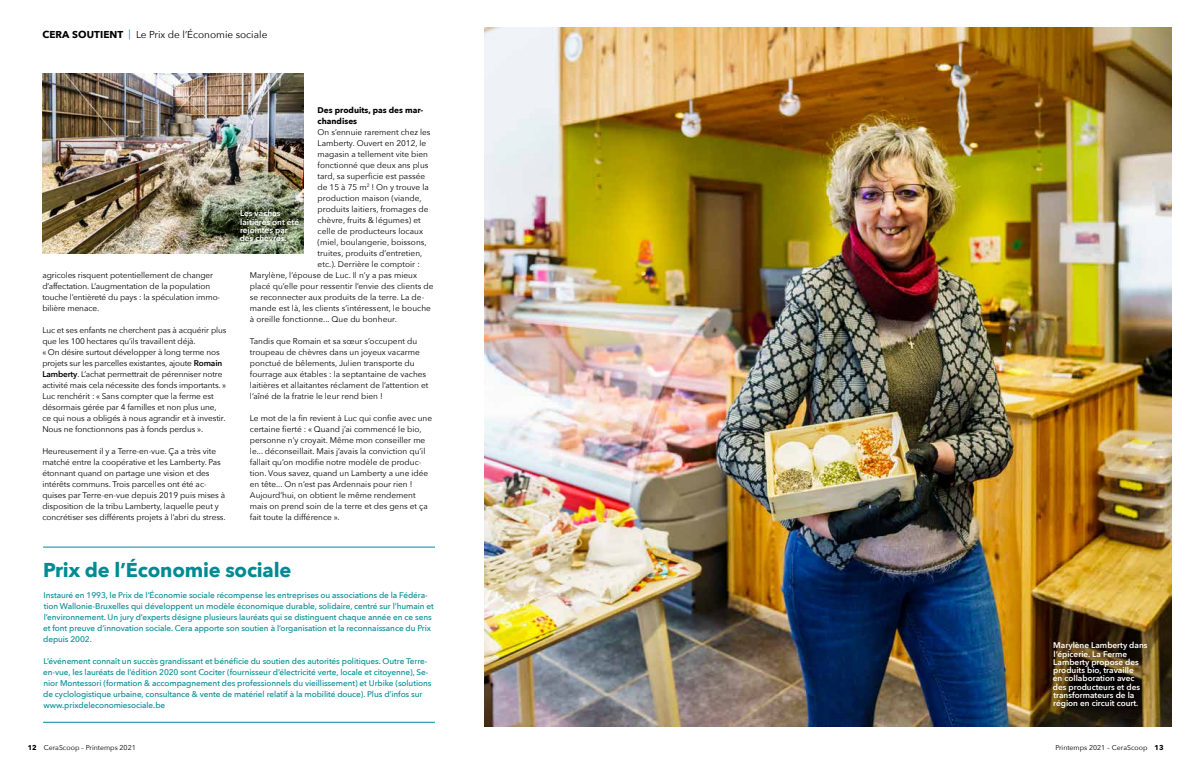
<style>
.page{position:relative;width:1191px;height:766px;background:#fff}
.page>*{position:absolute;margin:0;border:0;box-sizing:border-box;transform-origin:0 0}
.t1{font:700 20px "Avenir Next";letter-spacing:-.01em;color:#008b93}
.t2{font:10px "Avenir Next";color:#000}
.t3{font:8.2px/11px "Avenir Next";color:#000}
.t4{font:500 8.2px/11px "Avenir Next";letter-spacing:-.01em;color:#008b93}
.t5{font:600 8.2px/8.2px "Avenir Next";color:#fff}
.t6{font:700 8.2px/11px "Avenir Next";color:#000}
.t7{font:7px "Avenir Next";color:#000}
.s1{font-weight:700}
.s2{color:#008b93}
.s3{font-weight:600}
</style>
<div class="page">
<img style="left:42px;top:74px;width:261px;height:180px">
<img style="left:485px;top:28px;width:686px;height:698px">
<hr style="left:43px;top:546px;width:392px;height:1px;background:#008b93">
<hr style="left:43px;top:721px;width:392px;height:1px;background:#008b93">
<p class="t2" style="left:42px;top:26px;width:226px"><span class="s1">CERA SOUTIENT</span> <span class="s2">|</span> Le Prix de l’Économie sociale</p>
<p class="t3" style="left:42px;top:269px;width:179px">agricoles risquent potentiellement de changer d’affectation. L’augmentation de la population touche l’entièreté du pays : la spéculation immo&shy;bilière menace.</p>
<p class="t3" style="left:42px;top:324px;width:186px">Luc et ses enfants ne cherchent pas à acquérir plus que les 100 hectares qu’ils travaillent déjà.<br>« On désire surtout développer à long terme nos projets sur les parcelles existantes, ajoute <span class="s3">Romain Lamberty</span>. L’achat permettrait de pérenniser notre activité mais cela nécessite des fonds importants. » Luc renchérit : « Sans compter que la ferme est désormais gérée par 4 familles et non plus une, ce qui nous a obligés à nous agrandir et à investir.<br>Nous ne fonctionnons pas à fonds perdus ».</p>
<p class="t3" style="left:42px;top:445px;width:185px">Heureusement il y a Terre-en-vue. Ça a très vite matché entre la coopérative et les Lamberty. Pas étonnant quand on partage une vision et des intérêts communs. Trois parcelles ont été ac&shy;quises par Terre-en-vue depuis 2019 puis mises à disposition de la tribu Lamberty, laquelle peut y concrétiser ses différents projets à l’abri du stress.</p>
<p class="t6" style="left:317px;top:104px;width:107px">Des produits, pas des mar&shy;chandises</p>
<p class="t3" style="left:317px;top:126px;width:114px">On s’ennuie rarement chez les</p>
<p class="t3" style="left:317px;top:137px;width:110px">Lamberty. Ouvert en 2012, le</p>
<p class="t3" style="left:317px;top:148px;width:112px">magasin a tellement vite bien</p>
<p class="t3" style="left:317px;top:159px;width:112px">fonctionné que deux ans plus</p>
<p class="t3" style="left:317px;top:170px;width:109px">tard, sa superficie est passée</p>
<p class="t3" style="left:317px;top:181px;width:113px">de 15 à 75 m<sup>2</sup> ! On y trouve la</p>
<p class="t3" style="left:317px;top:192px;width:106px">production maison (viande,</p>
<p class="t3" style="left:317px;top:203px;width:112px">produits laitiers, fromages de</p>
<p class="t3" style="left:317px;top:214px;width:105px">chèvre, fruits &amp; légumes) et</p>
<p class="t3" style="left:317px;top:225px;width:107px">celle de producteurs locaux</p>
<p class="t3" style="left:317px;top:236px;width:111px">(miel, boulangerie, boissons,</p>
<p class="t3" style="left:317px;top:247px;width:106px">truites, produits d’entretien,</p>
<p class="t3" style="left:317px;top:258px;width:104px">etc.). Derrière le comptoir :</p>
<p class="t3" style="left:250px;top:269px;width:169px">Marylène, l’épouse de Luc. Il n’y a pas mieux</p>
<p class="t3" style="left:250px;top:280px;width:185px">placé qu’elle pour ressentir l’envie des clients de</p>
<p class="t3" style="left:250px;top:291px;width:176px">se reconnecter aux produits de la terre. La de-</p>
<p class="t3" style="left:250px;top:302px;width:182px">mande est là, les clients s’intéressent, le bouche</p>
<p class="t3" style="left:250px;top:313px;width:149px">à oreille fonctionne... Que du bonheur.</p>
<p class="t3" style="left:250px;top:335px;width:180px">Tandis que Romain et sa sœur s’occupent du troupeau de chèvres dans un joyeux vacarme ponctué de bêlements, Julien transporte du fourrage aux étables : la septantaine de vaches laitières et allaitantes réclament de l’attention et l’aîné de la fratrie le leur rend bien !</p>
<p class="t3" style="left:250px;top:412px;width:184px">Le mot de la fin revient à Luc qui confie avec une certaine fierté : « Quand j’ai commencé le bio, personne n’y croyait. Même mon conseiller me le... déconseillait. Mais j’avais la conviction qu’il fallait qu’on modifie notre modèle de produc&shy;tion. Vous savez, quand un Lamberty a une idée en tête... On n’est pas Ardennais pour rien !<br>Aujourd’hui, on obtient le même rendement mais on prend soin de la terre et des gens et ça fait toute la différence ».</p>
<p class="t5" style="left:240px;top:209px;width:61px">Les vaches laitières ont été rejointes par des chèvres.</p>
<h1 class="t1" style="left:43px;top:552px;width:250px">Prix de l’Économie sociale</h1>
<p class="t4" style="left:43px;top:588px;width:392px">Instauré en 1993, le Prix de l’Économie sociale récompense les entreprises ou associations de la Fédéra&shy;tion Wallonie-Bruxelles qui développent un modèle économique durable, solidaire, centré sur l’humain et l’environnement. Un jury d’experts désigne plusieurs lauréats qui se distinguent chaque année en ce sens et font preuve d’innovation sociale. Cera apporte son soutien à l’organisation et la reconnaissance du Prix depuis 2002.</p>
<p class="t4" style="left:43px;top:654px;width:390px">L’événement connaît un succès grandissant et bénéficie du soutien des autorités politiques. Outre Terre&shy;en-vue, les lauréats de l’édition 2020 sont Cociter (fournisseur d’électricité verte, locale et citoyenne), Se&shy;nior Montessori (formation &amp; accompagnement des professionnels du vieillissement) et Urbike (solutions de cyclologistique urbaine, consultance &amp; vente de matériel relatif à la mobilité douce). Plus d’infos sur www.prixdeleconomiesociale.be</p>
<p class="t5" style="left:1053px;top:641px;width:96px">Marylène Lamberty dans l’épicerie. La Ferme<br>Lamberty propose des produits bio, travaille<br>en collaboration avec des producteurs et des transformateurs de la région en circuit court.</p>
<p class="t7" style="left:28px;top:741px;width:110px"><span class="s1">12</span> CeraScoop – Printemps 2021</p>
<p class="t7" style="left:1055px;top:741px;width:110px">Printemps 2021 – CeraScoop <span class="s1">13</span></p>
</div>
